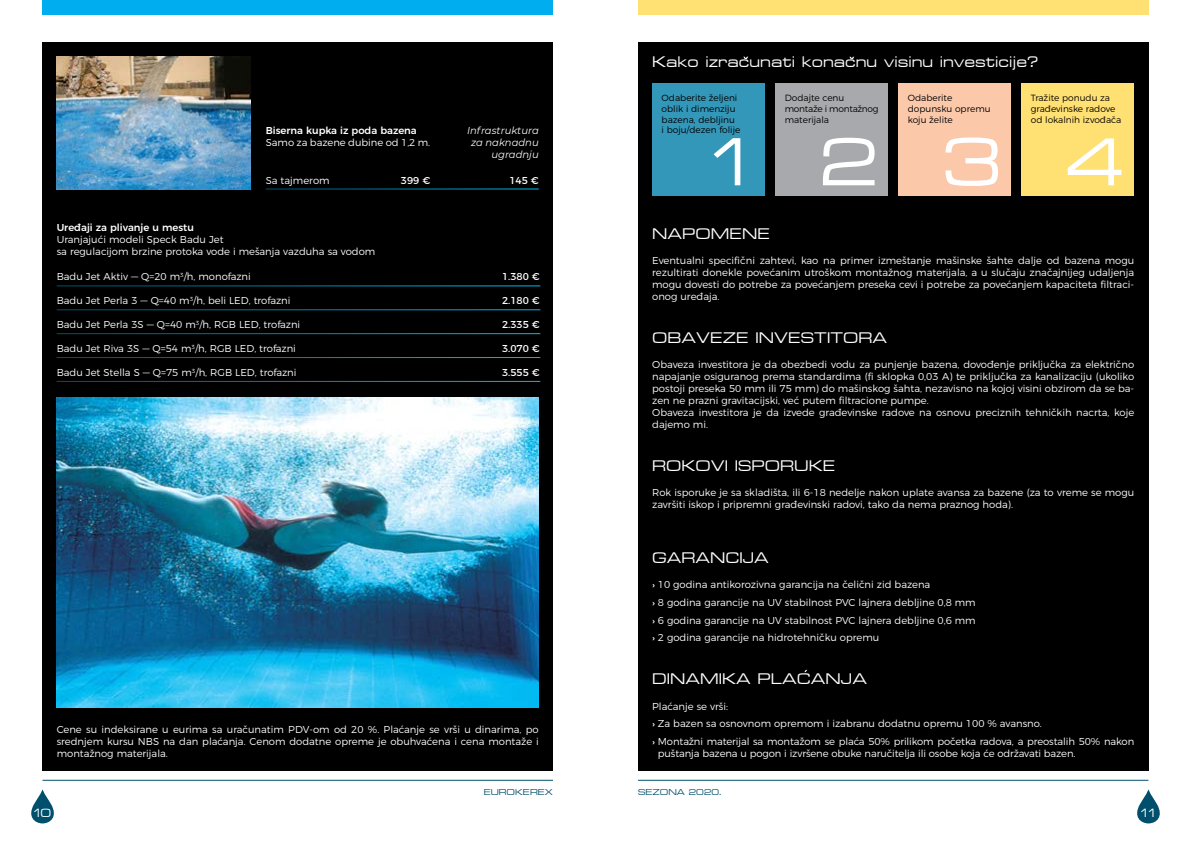
<style>
.page{position:relative;width:1191px;height:842px;background:#fff}
.page>*{position:absolute;margin:0;border:0;box-sizing:border-box;transform-origin:0 0}
.t1{font:80px "Metrostyle Extended";color:#fff}
.t2{font:18px "Metrostyle Extended";color:#fff}
.t3{font:14px "Metrostyle Extended";color:#fff}
.t4{font:300 10px/12px "Montserrat";color:#fff}
.t5{font:500 10px "Montserrat";color:#fff}
.t6{font:10px "Montserrat";color:#fff}
.t7{font:italic 10px/12px "Montserrat";color:#fff;text-align:right}
.t8{font:10px "Metrostyle Extended";color:#00506d}
.t9{font:300 9px/10.8px "Montserrat";color:#000}
.s1{font-weight:500;font-size:9px}
</style>
<div class="page">
<div style="left:43px;top:43px;width:510px;height:728px;background:#000"></div>
<div style="left:638px;top:43px;width:510px;height:728px;background:#000"></div>
<hr style="left:638px;top:780px;width:510px;height:1px;background:#00506d">
<svg style="left:1137px;top:789px;width:22px;height:34px"></svg>
<svg style="left:31px;top:789px;width:23px;height:34px"></svg>
<hr style="left:43px;top:780px;width:510px;height:1px;background:#00506d">
<div style="left:652px;top:83px;width:113px;height:113px;background:#3397b9"></div>
<div style="left:775px;top:83px;width:113px;height:113px;background:#a7a9ac"></div>
<div style="left:898px;top:83px;width:113px;height:113px;background:#fcc8aa"></div>
<div style="left:1021px;top:83px;width:113px;height:113px;background:#ffe073"></div>
<img style="left:57px;top:57px;width:193px;height:132px">
<hr style="left:266px;top:189px;width:273px;height:1px;background:#fff">
<img style="left:57px;top:397px;width:482px;height:311px">
<hr style="left:57px;top:381px;width:483px;height:1px;background:#fff">
<hr style="left:57px;top:357px;width:483px;height:1px;background:#fff">
<hr style="left:57px;top:333px;width:483px;height:1px;background:#fff">
<hr style="left:57px;top:309px;width:483px;height:1px;background:#fff">
<hr style="left:57px;top:286px;width:483px;height:1px;background:#fff">
<div style="left:43px;top:0;width:510px;height:14px;background:#00aeef"></div>
<div style="left:638px;top:0;width:510px;height:14px;background:#ffe073"></div>
<p class="t5" style="left:266px;top:123px;width:153px">Biserna kupka iz poda bazena</p>
<p class="t4" style="left:266px;top:136px;width:166px">Samo za bazene dubine od 1,2 m.</p>
<p class="t7" style="left:467px;top:124px;width:73px">Infrastruktura za naknadnu ugradnju</p>
<p class="t4" style="left:266px;top:173px;width:65px">Sa tajmerom</p>
<p class="t6" style="left:401px;top:172px;width:31px">399 €</p>
<p class="t6" style="left:509px;top:172px;width:31px">145 €</p>
<p class="t5" style="left:57px;top:219px;width:139px">Uređaji za plivanje u mestu</p>
<p class="t4" style="left:57px;top:232px;width:320px">Uranjajući modeli Speck Badu Jet<br>sa regulacijom brzine protoka vode i mešanja vazduha sa vodom</p>
<p class="t4" style="left:57px;top:294px;width:235px">Badu Jet Perla 3 — Q=40 m<sup>3</sup>/h, beli LED, trofazni</p>
<p class="t4" style="left:57px;top:318px;width:245px">Badu Jet Perla 3S — Q=40 m<sup>3</sup>/h, RGB LED, trofazni</p>
<p class="t4" style="left:57px;top:342px;width:241px">Badu Jet Riva 3S — Q=54 m<sup>3</sup>/h, RGB LED, trofazni</p>
<p class="t4" style="left:57px;top:365px;width:241px">Badu Jet Stella S — Q=75 m<sup>3</sup>/h, RGB LED, trofazni</p>
<p class="t4" style="left:57px;top:270px;width:195px">Badu Jet Aktiv — Q=20 m<sup>3</sup>/h, monofazni</p>
<p class="t6" style="left:502px;top:269px;width:39px">1.380 €</p>
<p class="t6" style="left:502px;top:293px;width:39px">2.180 €</p>
<p class="t6" style="left:502px;top:317px;width:39px">2.335 €</p>
<p class="t6" style="left:502px;top:340px;width:39px">3.070 €</p>
<p class="t6" style="left:502px;top:364px;width:39px">3.555 €</p>
<p class="t4" style="left:57px;top:722px;width:483px;text-align:justify">Cene su indeksirane u eurima sa uračunatim PDV-om od 20 %. Plaćanje se vrši u dinarima, po srednjem kursu NBS na dan plaćanja. Cenom dodatne opreme je obuhvaćena i cena montaže i montažnog materijala.</p>
<h3 class="t3" style="left:34px;top:805px;width:19px">10</h3>
<p class="t8" style="left:483px;top:787px;width:71px">EUROKEREX</p>
<h2 class="t2" style="left:652px;top:53px;width:388px">Kako izracunati konacnu visinu investicije?</h2>
<p class="t9" style="left:661px;top:92px;width:80px">Odaberite željeni oblik i dimenziju bazena, debljinu<br>i boju/dezen folije</p>
<h1 class="t1" style="left:711px;top:120px;width:46px">1</h1>
<p class="t9" style="left:784px;top:92px;width:95px">Dodajte cenu montaže i montažnog materijala</p>
<h1 class="t1" style="left:819px;top:120px;width:61px">2</h1>
<p class="t9" style="left:907px;top:92px;width:84px">Odaberite dopunsku opremu koju želite</p>
<h1 class="t1" style="left:942px;top:120px;width:61px">3</h1>
<p class="t9" style="left:1030px;top:92px;width:92px">Tražite ponudu za građevinske radove od lokalnih izvođača</p>
<h1 class="t1" style="left:1065px;top:120px;width:61px">4</h1>
<h2 class="t2" style="left:652px;top:224px;width:120px">NAPOMENE</h2>
<p class="t4" style="left:652px;top:253px;width:483px;text-align:justify">Eventualni specifični zahtevi, kao na primer izmeštanje mašinske šahte dalje od bazena mogu rezultirati donekle povećanim utroškom montažnog materijala, a u slučaju značajnijeg udaljenja mogu dovesti do potrebe za povećanjem preseka cevi i potrebe za povećanjem kapaciteta filtraci&shy;onog uređaja.</p>
<h2 class="t2" style="left:652px;top:328px;width:236px">OBAVEZE INVESTITORA</h2>
<p class="t4" style="left:652px;top:358px;width:483px">Obaveza investitora je da obezbedi vodu za punjenje bazena, dovođenje priključka za električno napajanje osiguranog prema standardima (fi sklopka 0,03 A) te priključka za kanalizaciju (ukoliko postoji preseka 50 mm ili 75 mm) do mašinskog šahta, nezavisno na kojoj visini obzirom da se ba&shy;zen ne prazni gravitacijski, već putem filtracione pumpe.<br>Obaveza investitora je da izvede građevinske radove na osnovu preciznih tehničkih nacrta, koje dajemo mi.</p>
<h2 class="t2" style="left:652px;top:456px;width:185px">ROKOVI ISPORUKE</h2>
<p class="t4" style="left:652px;top:486px;width:483px">Rok isporuke je sa skladišta, ili 6-18 nedelje nakon uplate avansa za bazene (za to vreme se mogu završiti iskop i pripremni građevinski radovi, tako da nema praznog hoda).</p>
<h2 class="t2" style="left:652px;top:548px;width:118px">GARANCIJA</h2>
<p class="t4" style="left:652px;top:575px;width:325px;line-height:17.7px"><span class="s1">›</span> 10 godina antikorozivna garancija na čelični zid bazena<br><span class="s1">›</span> 8 godina garancije na UV stabilnost PVC lajnera debljine 0,8 mm <span class="s1">›</span> 6 godina garancije na UV stabilnost PVC lajnera debljine 0,6 mm <span class="s1">›</span> 2 godina garancije na hidrotehničku opremu</p>
<h2 class="t2" style="left:652px;top:670px;width:216px">DINAMIKA PLACANJA</h2>
<p class="t4" style="left:652px;top:696px;width:483px;line-height:17.7px">Plaćanje se vrši:<br><span class="s1">›</span> Za bazen sa osnovnom opremom i izabranu dodatnu opremu 100 % avansno.<br><span class="s1">›</span> Montažni materijal sa montažom se plaća 50% prilikom početka radova, a preostalih 50% nakon</p>
<p class="t4" style="left:658px;top:746px;width:419px">puštanja bazena u pogon i izvršene obuke naručitelja ili osobe koja će održavati bazen.</p>
<p class="t8" style="left:638px;top:787px;width:85px">SEZONA 2020.</p>
<h3 class="t3" style="left:1140px;top:805px;width:17px">11</h3>
</div>
